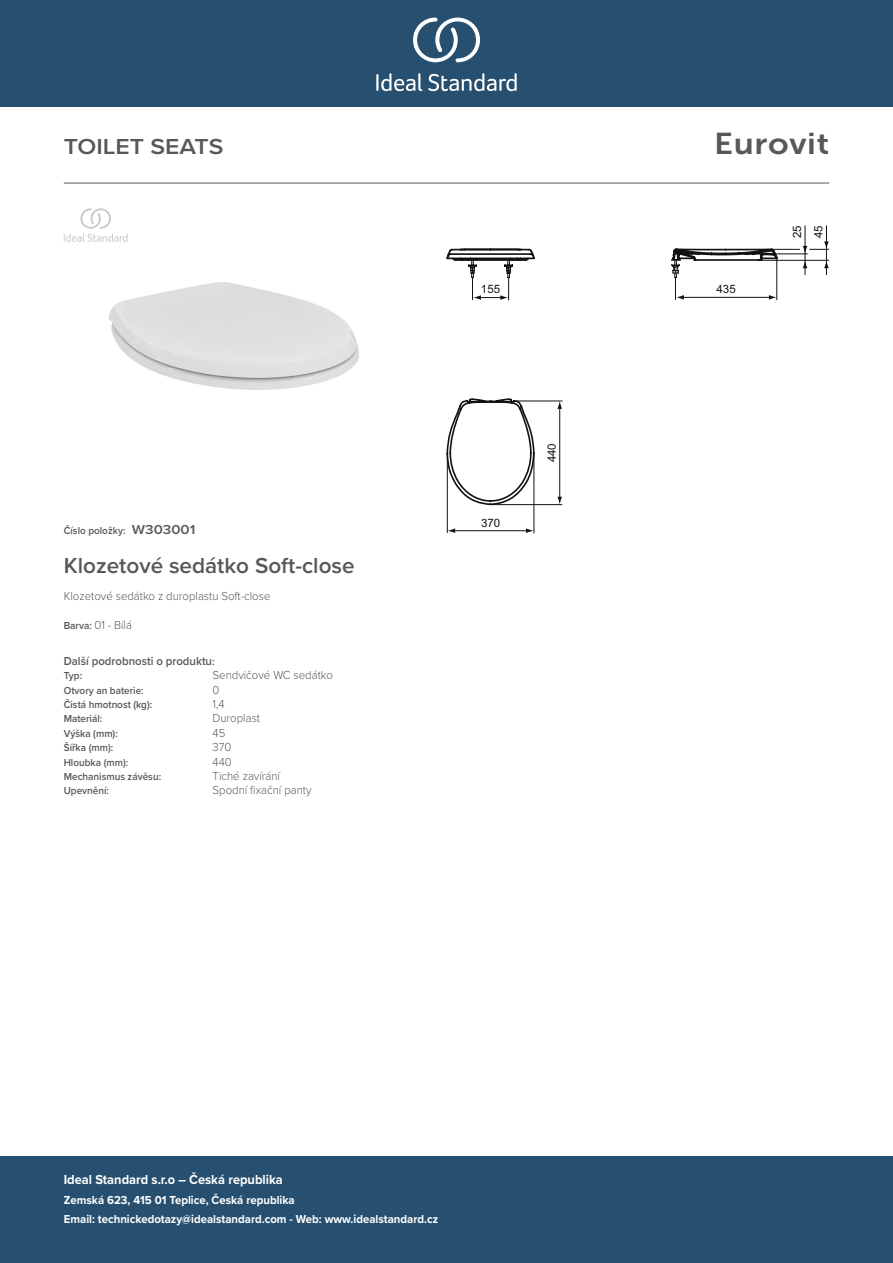
<style>
.page{position:relative;width:893px;height:1263px;background:#fff}
.page>*{position:absolute;margin:0;border:0;box-sizing:border-box;transform-origin:0 0}
._001_Produkttyp{font:30px "Museo Sans 700";letter-spacing:.02em;color:#58585a;scale:1.1 1}
.t1{font:600 22.5px "Proxima Nova";color:#58585a}
.t2{font:600 22.5px "Proxima Nova";color:#58585a;scale:1.1 1}
.t3{font:700 13.5px "Proxima Nova";color:#fff;scale:.95 1}
.t4{font:700 12px/19.5px "Proxima Nova";color:#fff;scale:.95 1}
.Type{font:300 12px "Proxima Nova";color:#58585a;scale:.95 1}
.t5{font:600 12px "Proxima Nova";color:#58585a;scale:.95 1}
.Fixing{font:300 12px "Proxima Nova";color:#58585a;scale:.95 1}
.Colour{font:300 12px "Proxima Nova";color:#58585a;scale:.95 1}
.Hinge_Mechanism{font:300 12px "Proxima Nova";color:#58585a;scale:.95 1}
.Material{font:300 12px "Proxima Nova";color:#58585a;scale:.95 1}
.Net_Weight__kg{font:300 12px "Proxima Nova";color:#58585a;scale:.95 1}
.Width__mm{font:300 12px "Proxima Nova";color:#58585a;scale:.95 1}
.Depth__mm{font:300 12px "Proxima Nova";color:#58585a;scale:.95 1}
.Height__mm{font:300 12px "Proxima Nova";color:#58585a;scale:.95 1}
.Tap_Holes{font:300 12px "Proxima Nova";color:#58585a;scale:.95 1}
.t6{font:11.55px/21.5px "Arial";color:#111211}
.Hinge_Mechanism-2{font:600 10.5px "Proxima Nova";color:#58585a;scale:.95 1}
.Net_Weight__kg-2{font:600 10.5px "Proxima Nova";color:#58585a;scale:.95 1}
.Tap_Holes-2{font:600 10.5px "Proxima Nova";color:#58585a;scale:.95 1}
.Depth__mm-2{font:600 10.5px "Proxima Nova";color:#58585a;scale:.95 1}
.Height__mm-2{font:600 10.5px "Proxima Nova";color:#58585a;scale:.95 1}
.Width__mm-2{font:600 10.5px "Proxima Nova";color:#58585a;scale:.95 1}
.Material-2{font:600 10.5px "Proxima Nova";color:#58585a;scale:.95 1}
.Fixing-2{font:600 10.5px "Proxima Nova";color:#58585a;scale:.95 1}
.Type-2{font:600 10.5px "Proxima Nova";color:#58585a;scale:.95 1}
.s1{font-size:13.5px}
.s2{font-weight:600;font-size:10.5px}
.s3{font-size:10.5px}
</style>
<div class="page">
<div style="left:0;top:1157px;width:893px;height:106px;background:#275070"></div>
<div style="left:0;top:0;width:893px;height:107px;background:#275070"></div>
<svg style="left:428px;top:73px;width:89px;height:18px"></svg>
<svg style="left:376px;top:73px;width:46px;height:18px"></svg>
<svg style="left:413px;top:18px;width:67px;height:44px"></svg>
<hr style="left:64px;top:183px;width:765px;height:1px;background:#58585a">
<img style="left:109px;top:282px;width:250px;height:108px">
<svg style="left:446px;top:398px;width:89px;height:108px"></svg>
<hr style="left:455px;top:530px;width:73px;height:1px;background:#111211">
<hr style="left:533px;top:452px;width:1px;height:81px;background:#111211">
<hr style="left:447px;top:453px;width:1px;height:80px;background:#111211">
<svg style="left:526px;top:528px;width:8px;height:5px"></svg>
<svg style="left:447px;top:528px;width:8px;height:5px"></svg>
<hr style="left:559px;top:405px;width:1px;height:92px;background:#111211">
<hr style="left:514px;top:401px;width:48px;height:1px;background:#111211">
<hr style="left:490px;top:504px;width:72px;height:1px;background:#111211">
<svg style="left:557px;top:401px;width:5px;height:8px"></svg>
<svg style="left:557px;top:497px;width:5px;height:8px"></svg>
<svg style="left:446px;top:248px;width:89px;height:52px"></svg>
<svg style="left:671px;top:248px;width:108px;height:52px"></svg>
<hr style="left:805px;top:226px;width:1px;height:49px;background:#111211">
<svg style="left:803px;top:261px;width:4px;height:7px"></svg>
<hr style="left:771px;top:253px;width:36px;height:1px;background:#111211">
<hr style="left:757px;top:260px;width:72px;height:1px;background:#111211">
<hr style="left:826px;top:226px;width:1px;height:49px;background:#111211">
<svg style="left:824px;top:260px;width:5px;height:8px"></svg>
<svg style="left:803px;top:241px;width:26px;height:13px"></svg>
<hr style="left:766px;top:249px;width:34px;height:1px;background:#111211">
<svg style="left:64px;top:208px;width:64px;height:34px"></svg>
<p class="t2" style="left:64px;top:130px;width:147px">TOILET SEATS</p>
<p class="_001_Produkttyp" style="left:714px;top:127px;width:106px">Eurovit</p>
<p class="Hinge_Mechanism-2" style="left:64px;top:522px;width:140px">Číslo položky: <span class="s1">W303001</span></p>
<p class="t1" style="left:64px;top:549px;width:292px">Klozetové sedátko Soft-close</p>
<p class="Type" style="left:64px;top:587px;width:219px">Klozetové sedátko z duroplastu Soft-close</p>
<p class="Colour" style="left:64px;top:616px;width:73px"><span class="s2">Barva:</span> 01 - Bílá</p>
<p class="t5" style="left:64px;top:652px;width:160px">Další podrobnosti o produktu<span class="s3">:</span></p>
<p class="Type-2" style="left:64px;top:668px;width:21px">Typ:</p>
<p class="Type" style="left:213px;top:666px;width:128px">Sendvičové WC sedátko</p>
<p class="Tap_Holes-2" style="left:64px;top:682px;width:86px">Otvory an baterie:</p>
<p class="Tap_Holes" style="left:213px;top:681px;width:9px">0</p>
<p class="Net_Weight__kg-2" style="left:64px;top:697px;width:95px">Čistá hmotnost (kg):</p>
<p class="Net_Weight__kg" style="left:213px;top:695px;width:14px">1,4</p>
<p class="Material-2" style="left:64px;top:711px;width:42px">Materiál:</p>
<p class="Material" style="left:213px;top:709px;width:51px">Duroplast</p>
<p class="Height__mm-2" style="left:64px;top:725px;width:58px">Výška (mm):</p>
<p class="Height__mm" style="left:213px;top:724px;width:15px">45</p>
<p class="Width__mm-2" style="left:64px;top:740px;width:54px">Šířka (mm):</p>
<p class="Width__mm" style="left:213px;top:738px;width:21px">370</p>
<p class="Depth__mm-2" style="left:64px;top:754px;width:69px">Hloubka (mm):</p>
<p class="Depth__mm" style="left:213px;top:753px;width:22px">440</p>
<p class="Hinge_Mechanism-2" style="left:64px;top:769px;width:104px">Mechanismus závěsu:</p>
<p class="Hinge_Mechanism" style="left:213px;top:767px;width:72px">Tiché zavírání</p>
<p class="Fixing-2" style="left:64px;top:783px;width:49px">Upevnění:</p>
<p class="Fixing" style="left:213px;top:781px;width:106px">Spodní fixační panty</p>
<p class="t6" style="left:481px;top:279px;width:21px">155</p>
<p class="t6" style="left:716px;top:278px;width:21px">435</p>
<p class="t6" style="left:786px;top:238px;width:14px;rotate:-90deg">25<br>45</p>
<p class="t6" style="left:481px;top:512px;width:21px">370</p>
<p class="t6" style="left:541px;top:462px;width:21px;rotate:-90deg">440</p>
<p class="t3" style="left:64px;top:1170px;width:232px">Ideal Standard s.r.o – Česká republika</p>
<p class="t4" style="left:64px;top:1190px;width:396px">Zemská 623, 415 01 Teplice, Česká republika<br>Email: technickedotazy@idealstandard.com - Web: www.idealstandard.cz</p>
</div>
